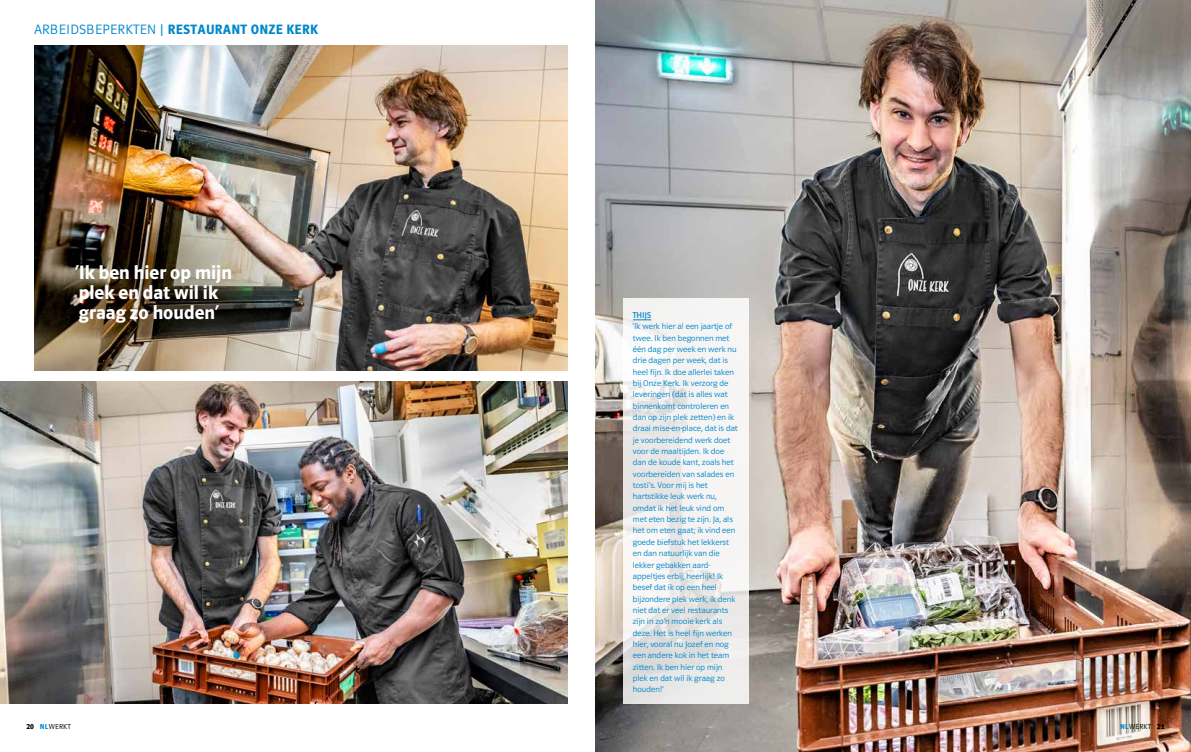
<style>
.page{position:relative;width:1191px;height:752px;background:#fff}
.page>*{position:absolute;margin:0;border:0;box-sizing:border-box;transform-origin:0 0}
.t1{font:700 20px/20px "UWV Sans 2010";color:#fff}
.t2{font:700 14px "UWV Sans 2010";letter-spacing:.02em;color:#0087cc}
.t3{font:300 8.7px/11.3px "UWV Sans 2010";color:#0087cc}
.t4{font:8.7px "UWV Sans 2010";color:#0087cc}
.t5{font:300 7.5px "UWV Sans 2010";letter-spacing:.025em;color:#000}
.s1{font-weight:300}
.s2{font-weight:700;font-size:8px}
.s3{font-weight:700;color:#0087cc}
</style>
<div class="page">
<img style="left:0;top:381px;width:567px;height:322px">
<img style="left:34px;top:45px;width:533px;height:325px">
<img style="left:595px;top:0;width:596px;height:751px">
<svg style="left:623px;top:298px;width:126px;height:405px;fill:#f5f3f2"></svg>
<svg style="left:633px;top:319px;width:18px;height:1px"></svg>
<h2 class="t2" style="left:34px;top:22px;width:285px"><span class="s1">ARBEIDSBEPERKTEN |</span> RESTAURANT ONZE KERK</h2>
<h1 class="t1" style="left:75px;top:262px;width:158px">‘Ik ben hier op mijn plek en dat wil ik graag zo houden’</h1>
<p class="t4" style="left:633px;top:310px;width:20px">THIJS</p>
<p class="t3" style="left:633px;top:320px;width:106px">‘Ik werk hier al een jaartje of twee. Ik ben begonnen met één dag per week en werk nu drie dagen per week, dat is heel fijn. Ik doe allerlei taken bij Onze Kerk. Ik verzorg de leveringen (dat is alles wat binnenkomt controleren en dan op zijn plek zetten) en ik draai mise-en-place, dat is dat je voorbereidend werk doet voor de maaltijden. Ik doe dan de koude kant, zoals het voorbereiden van salades en tosti’s. Voor mij is het hartstikke leuk werk nu, omdat ik het leuk vind om met eten bezig te zijn. Ja, als het om eten gaat; ik vind een goede biefstuk het lekkerst en dan natuurlijk van die lekker gebakken aard&shy;appeltjes erbij, heerlijk! Ik besef dat ik op een heel bijzondere plek werk, ik denk niet dat er veel restaurants zijn in zo’n mooie kerk als deze. Het is heel fijn werken hier, vooral nu Jozef en nog een andere kok in het team zitten. Ik ben hier op mijn plek en dat wil ik graag zo houden!’</p>
<p class="t5" style="left:26px;top:722px;width:46px"><span class="s2">20</span> <span class="s3">NL</span> WERKT</p>
<p class="t5" style="left:1120px;top:722px;width:46px"><span class="s3">NL</span> WERKT <span class="s2">21</span></p>
</div>
